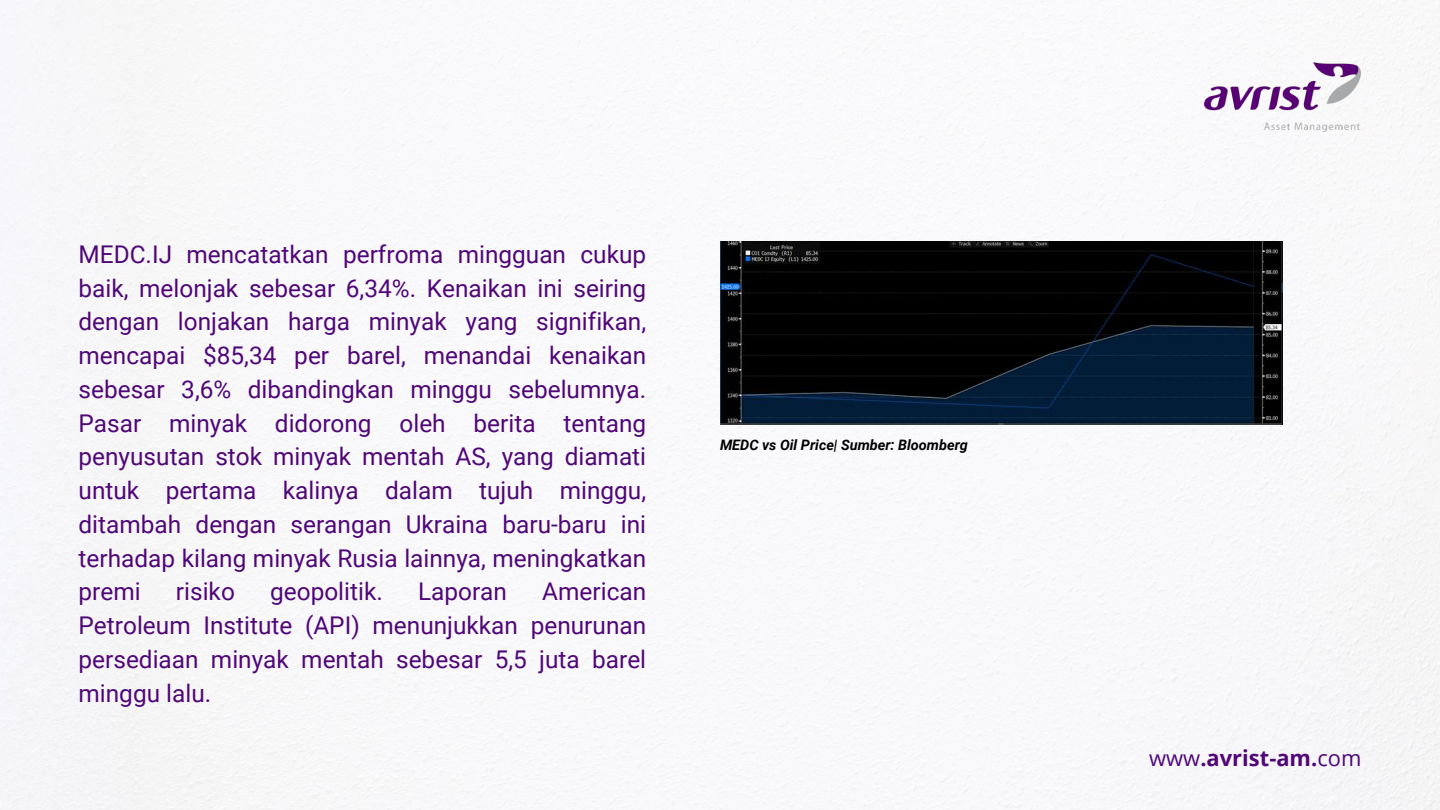
<style>
.page{position:relative;width:1440px;height:810px;background:#fff}
.page>*{position:absolute;margin:0;border:0;box-sizing:border-box;transform-origin:0 0}
.t1{font:24.4px/33.8px "Roboto";color:#500778;text-align:justify}
.t2{font:700 21.9px "Open Sans";color:#500778}
.t3{font:italic 700 14.4px "Roboto";color:#000}
.s1{font-weight:400}
</style>
<div class="page">
<img style="left:0;top:0;width:1440px;height:810px">
<img style="left:1205px;top:62px;width:156px;height:69px">
<img style="left:720px;top:241px;width:562px;height:183px">
<p class="t1" style="left:79px;top:238px;width:569px">MEDC.IJ mencatatkan perfroma mingguan cukup baik, melonjak sebesar 6,34%. Kenaikan ini seiring dengan lonjakan harga minyak yang signifikan, mencapai $85,34 per barel, menandai kenaikan sebesar 3,6% dibandingkan minggu sebelumnya.<br>Pasar minyak didorong oleh berita tentang penyusutan stok minyak mentah AS, yang diamati untuk pertama kalinya dalam tujuh minggu, ditambah dengan serangan Ukraina baru-baru ini terhadap kilang minyak Rusia lainnya, meningkatkan premi</p>
<p class="t1" style="left:176px;top:575px;width:60px">risiko</p>
<p class="t1" style="left:270px;top:575px;width:114px">geopolitik.</p>
<p class="t1" style="left:418px;top:575px;width:91px">Laporan</p>
<p class="t1" style="left:79px;top:575px;width:569px;text-indent:464px">American Petroleum Institute (API) menunjukkan penurunan persediaan minyak mentah sebesar 5,5 juta barel minggu lalu.</p>
<p class="t3" style="left:720px;top:437px;width:249px">MEDC vs Oil Price| Sumber: Bloomberg</p>
<p class="t2" style="left:1149px;top:743px;width:214px"><span class="s1">www</span>.avrist-am.<span class="s1">com</span></p>
</div>
